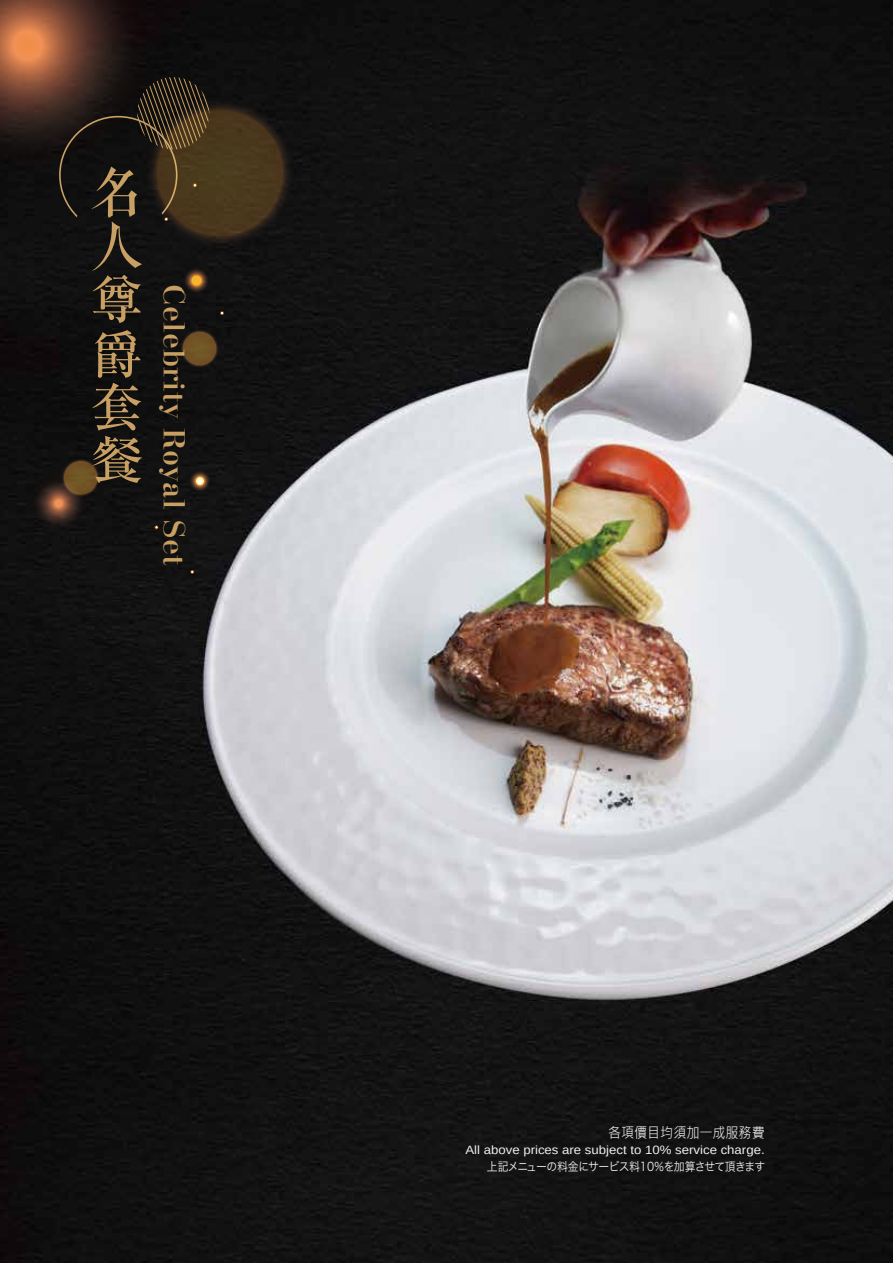
<style>
.page{position:relative;width:893px;height:1263px;background:#fff}
.page>*{position:absolute;margin:0;border:0;box-sizing:border-box;transform-origin:0 0}
.t1{font:51.45px/53.6px "Old Newspapers Sung";color:#c9a063;text-align:justify}
.t2{font:51.45px/53.6px "Chekiang Sung";color:#c9a063}
.t3{font:28.95px "Chekiang Sung";color:#c9a063}
.t4{font:14.55px "Microsoft Jheng Hei";color:#efefef;scale:.9 1}
.t5{font:12px "Arimo";color:#efefef;scale:1.1 1}
.t6{font:12px "Hira Kaku Pro W3";letter-spacing:-.055em;color:#efefef;scale:.9 1}
</style>
<div class="page">
<img style="left:0;top:0;width:893px;height:1263px">
<svg style="left:143px;top:96px;width:153px;height:153px;background:#3b2e1a"></svg>
<svg style="left:179px;top:328px;width:40px;height:40px"></svg>
<svg style="left:60px;top:457px;width:40px;height:40px"></svg>
<svg style="left:188px;top:469px;width:23px;height:23px"></svg>
<svg style="left:219px;top:310px;width:5px;height:5px"></svg>
<svg style="left:153px;top:524px;width:6px;height:6px"></svg>
<svg style="left:189px;top:569px;width:6px;height:5px"></svg>
<svg style="left:183px;top:267px;width:26px;height:26px"></svg>
<svg style="left:31px;top:476px;width:54px;height:54px;background:#462f23"></svg>
<svg style="left:0;top:0;width:209px;height:222px;background:#39271d"></svg>
<h1 class="t2" style="left:91px;top:164px;width:52px">名人</h1>
<h1 class="t1" style="left:91px;top:275px;width:52px">尊爵套餐</h1>
<h2 class="t3" style="left:193px;top:284px;width:283px;rotate:90deg">Celebrity Royal Set</h2>
<p class="t4" style="left:608px;top:1123px;width:176px">各項價目均須加一成服務費</p>
<p class="t5" style="left:465px;top:1143px;width:274px">All above prices are subject to 10% service charge.</p>
<p class="t6" style="left:487px;top:1155px;width:311px">上記メニューの料金にサービス料10％を加算させて頂きます</p>
</div>
